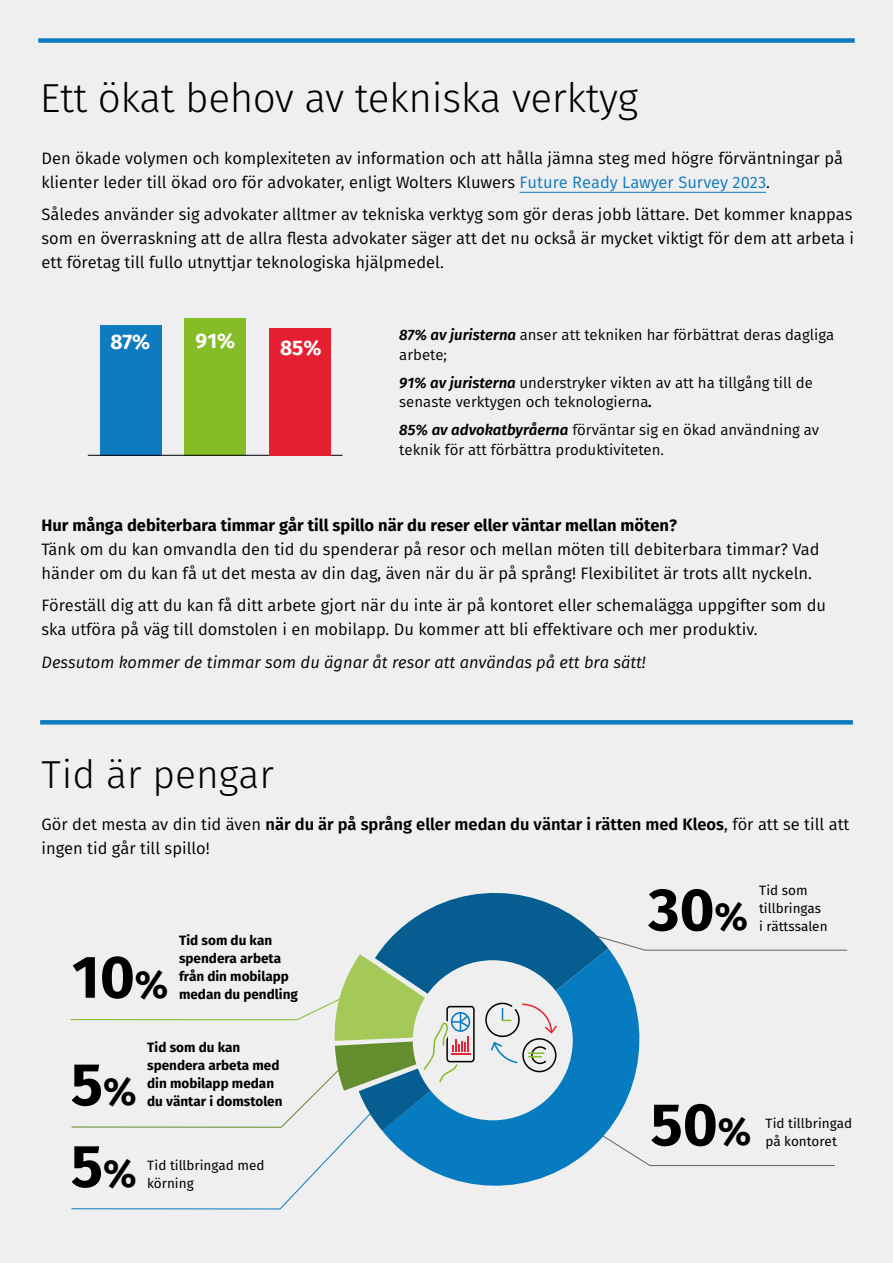
<style>
.page{position:relative;width:893px;height:1263px;background:#eeefee}
.page>*{position:absolute;margin:0;border:0;box-sizing:border-box;transform-origin:0 0}
.t1{font:700 60px "Fira Sans";color:#000}
.t2{font:300 40.5px "Fira Sans";letter-spacing:-.01em;color:#000}
.t3{font:300 39px "Fira Sans";color:#000}
.t4{font:700 21px "Fira Sans";color:#fff}
.t5{font:16.5px/24px "Fira Sans";color:#000}
.t6{font:16.5px/24px "Fira Sans";color:#020203}
.t7{font:700 16.5px "Fira Sans";color:#020203}
.t8{font:italic 16.5px "Fira Sans";color:#020203}
.t9{font:15px/19.5px "Fira Sans";color:#000}
.t10{font:700 13.5px/18px "Fira Sans";color:#000}
.t11{font:13.5px/18px "Fira Sans";color:#000}
.s1{color:#0e7abf}
.s2{font-weight:600;font-style:italic}
.s3{font-weight:600}
.s4{font-size:39px}
</style>
<div class="page">
<div style="left:38px;top:38px;width:817px;height:5px;background:#0e7abf"></div>
<hr style="left:520px;top:192px;width:246px;height:1px;background:#0e7abf">
<div style="left:40px;top:720px;width:813px;height:5px;background:#0e7abf"></div>
<svg style="left:70px;top:892px;width:777px;height:318px"></svg>
<div style="left:100px;top:325px;width:61px;height:130px;background:#0e7abf"></div>
<div style="left:184px;top:318px;width:62px;height:137px;background:#86bc25"></div>
<hr style="left:88px;top:455px;width:254px;height:1px;background:#000">
<div style="left:269px;top:328px;width:61px;height:127px;background:#e51f32"></div>
<h2 class="t2" style="left:40px;top:69px;width:600px">Ett ökat behov av tekniska verktyg</h2>
<p class="t5" style="left:42px;top:146px;width:803px">Den ökade volymen och komplexiteten av information och att hålla jämna steg med högre förväntningar på klienter leder till ökad oro för advokater, enligt Wolters Kluwers <span class="s1">Future Ready Lawyer Survey 2023</span>.</p>
<p class="t5" style="left:42px;top:202px;width:814px;text-align:justify">Således använder sig advokater alltmer av tekniska verktyg som gör deras jobb lättare. Det kommer knappas som en överraskning att de allra flesta advokater säger att det nu också är mycket viktigt för dem att arbeta i ett företag till fullo utnyttjar teknologiska hjälpmedel.</p>
<p class="t4" style="left:110px;top:324px;width:41px">87%</p>
<p class="t4" style="left:196px;top:322px;width:41px">91%</p>
<p class="t4" style="left:280px;top:330px;width:43px">85%</p>
<p class="t9" style="left:399px;top:325px;width:436px"><span class="s2">87% av juristerna</span> anser att tekniken har förbättrat deras dagliga arbete;</p>
<p class="t9" style="left:399px;top:373px;width:415px"><span class="s2">91% av juristerna</span> understryker vikten av att ha tillgång till de senaste verktygen och teknologierna<span class="s2">.</span></p>
<p class="t9" style="left:399px;top:420px;width:421px"><span class="s2">85% av advokatbyråerna</span> förväntar sig en ökad användning av teknik för att förbättra produktiviteten.</p>
<p class="t7" style="left:42px;top:511px;width:637px">Hur många debiterbara timmar går till spillo när du reser eller väntar mellan möten?</p>
<p class="t6" style="left:42px;top:537px;width:780px">Tänk om du kan omvandla den tid du spenderar på resor och mellan möten till debiterbara timmar? Vad händer om du kan få ut det mesta av din dag, även när du är på språng! Flexibilitet är trots allt nyckeln.</p>
<p class="t6" style="left:42px;top:593px;width:786px">Föreställ dig att du kan få ditt arbete gjort när du inte är på kontoret eller schemalägga uppgifter som du ska utföra på väg till domstolen i en mobilapp. Du kommer att bli effektivare och mer produktiv.</p>
<p class="t8" style="left:42px;top:650px;width:606px">Dessutom kommer de timmar som du ägnar åt resor att användas på ett bra sätt!</p>
<h3 class="t3" style="left:41px;top:747px;width:234px">Tid är pengar</h3>
<p class="t5" style="left:42px;top:812px;width:809px">Gör det mesta av din tid även <span class="s3">när du är på språng eller medan du väntar i rätten med Kleos</span>, för att se till att ingen tid går till spillo!</p>
<h1 class="t1" style="left:72px;top:926px;width:98px">10<span class="s4">%</span></h1>
<p class="t10" style="left:179px;top:930px;width:120px">Tid som du kan spendera arbeta från din mobilapp medan du pendling</p>
<h1 class="t1" style="left:71px;top:1034px;width:67px">5<span class="s4">%</span></h1>
<p class="t10" style="left:147px;top:1037px;width:137px">Tid som du kan spendera arbeta med din mobilapp medan du väntar i domstolen</p>
<h1 class="t1" style="left:71px;top:1115px;width:67px">5<span class="s4">%</span></h1>
<p class="t11" style="left:147px;top:1156px;width:119px">Tid tillbringad med körning</p>
<h1 class="t1" style="left:648px;top:859px;width:101px">30<span class="s4">%</span></h1>
<p class="t11" style="left:759px;top:881px;width:70px">Tid som tillbringas i rättssalen</p>
<h1 class="t1" style="left:651px;top:1074px;width:102px">50<span class="s4">%</span></h1>
<p class="t11" style="left:765px;top:1114px;width:88px">Tid tillbringad på kontoret</p>
</div>
